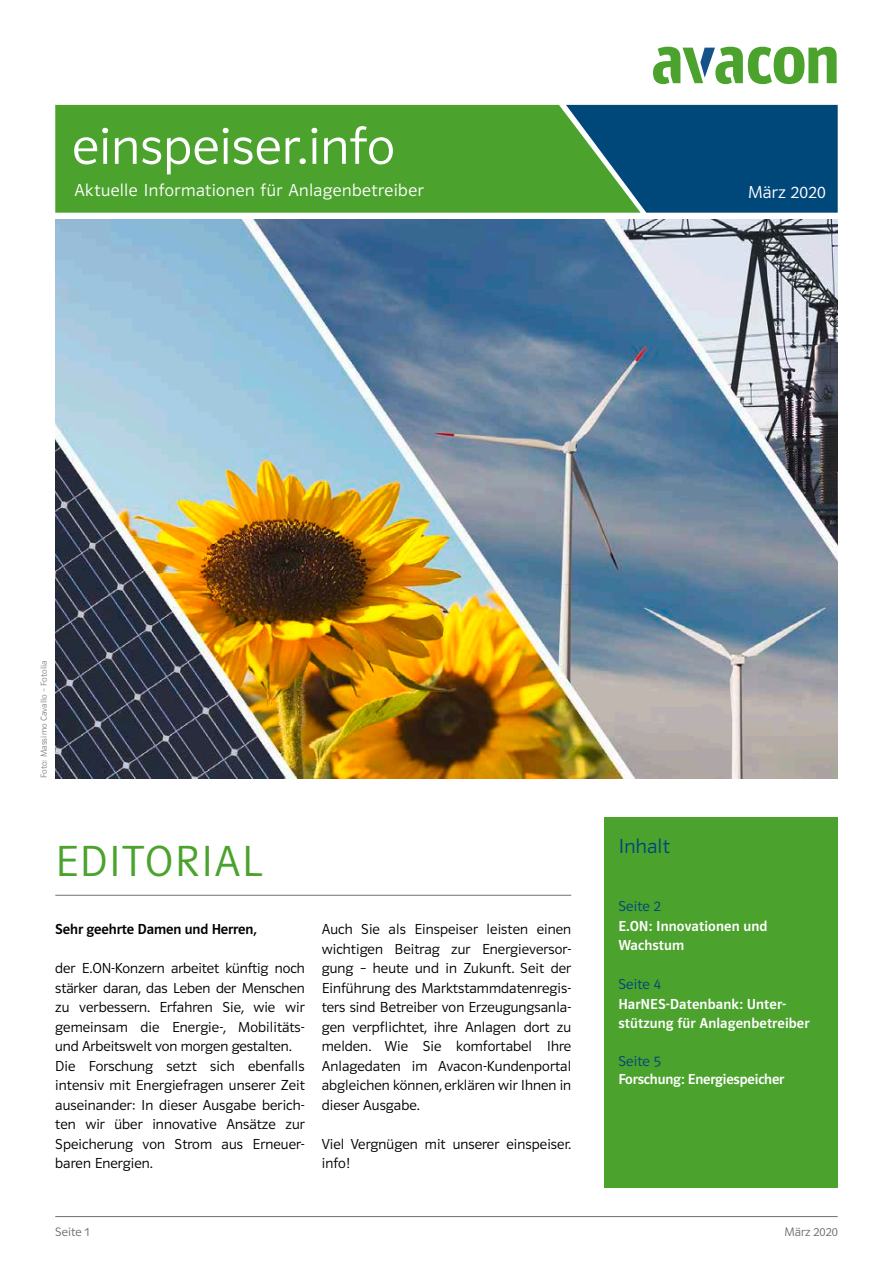
<style>
.page{position:relative;width:893px;height:1263px;background:#fff}
.page>*{position:absolute;margin:0;border:0;box-sizing:border-box;transform-origin:0 0}
.t1{font:54px "Polo 22 Leicht";letter-spacing:.005em;color:#fff}
.t2{font:45px "Polo 22 Leicht";letter-spacing:.03em;color:#4ba22d}
.t3{font:21px "Polo 11 Leicht";letter-spacing:.01em;color:#00477a}
.t4{font:18px "Polo 22 Leicht";letter-spacing:.025em;color:#fff}
.t5{font:15px/19.5px "Polo 11 Leicht";letter-spacing:.005em;color:#000}
.t6{font:15px/19.5px "Polo 11 Krftg";letter-spacing:.01em;color:#fff}
.t7{font:15px "Polo 11 Krftg";letter-spacing:-.005em;color:#000}
.t8{font:15px "Polo 11 Krftg";letter-spacing:-.01em;color:#fff}
.t9{font:15px "Polo 11 Leicht";letter-spacing:.01em;color:#00477a}
.t10{font:12.75px "Polo 11 Leicht";color:#6f6f6e}
.t11{font:9px "Polo 11 Leicht";letter-spacing:.01em;color:#868686}
</style>
<div class="page">
<div style="left:604px;top:817px;width:234px;height:371px;background:#4ba22d"></div>
<svg style="left:653px;top:47px;width:184px;height:37px"></svg>
<hr style="left:55px;top:1216px;width:783px;height:1px;background:#6f6f6e">
<img style="left:55px;top:219px;width:783px;height:559px">
<div style="left:641px;top:105px;width:197px;height:108px;background:#00477a"></div>
<svg style="left:55px;top:105px;width:586px;height:108px;background:#499d34"></svg>
<hr style="left:55px;top:895px;width:516px;height:1px;background:#6f6f6e">
<h1 class="t1" style="left:72px;top:117px;width:324px">einspeiser.info</h1>
<p class="t4" style="left:74px;top:181px;width:351px">Aktuelle Informationen für Anlagenbetreiber</p>
<p class="t4" style="left:748px;top:182px;width:79px">März 2020</p>
<p class="t11" style="left:39px;top:778px;width:119px;rotate:-90deg">Foto: Massimo Cavallo – Fotolia</p>
<h2 class="t2" style="left:55px;top:837px;width:209px">EDITORIAL</h2>
<p class="t7" style="left:55px;top:921px;width:203px">Sehr geehrte Damen und Herren,</p>
<p class="t5" style="left:55px;top:958px;width:251px">der E.ON-Konzern arbeitet künftig noch stärker daran, das Leben der Menschen zu verbessern. Erfahren Sie, wie wir gemeinsam die Energie-, Mobilitäts&shy;und Arbeitswelt von morgen gestalten.<br>Die Forschung setzt sich ebenfalls intensiv mit Energiefragen unserer Zeit auseinander: In dieser Ausgabe berich&shy;ten wir über innovative Ansätze zur Speicherung von Strom aus Erneuer&shy;baren Energien.</p>
<p class="t5" style="left:322px;top:919px;width:251px;text-align:justify">Auch Sie als Einspeiser leisten einen wichtigen Beitrag zur Energieversor&shy;gung – heute und in Zukunft. Seit der Einführung des Marktstammdatenregis&shy;ters sind Betreiber von Erzeugungsanla&shy;gen verpflichtet, ihre Anlagen dort zu melden. Wie Sie komfortabel Ihre Anlagedaten im Avacon-Kundenportal abgleichen können, erklären wir Ihnen in dieser Ausgabe.</p>
<p class="t5" style="left:322px;top:1134px;width:251px">Viel Vergnügen mit unserer einspeiser. info!</p>
<h3 class="t3" style="left:618px;top:834px;width:53px">Inhalt</h3>
<p class="t9" style="left:618px;top:898px;width:44px">Seite 2</p>
<p class="t6" style="left:618px;top:916px;width:151px">E.ON: Innovationen und<br>Wachstum</p>
<p class="t9" style="left:618px;top:976px;width:44px">Seite 4</p>
<p class="t6" style="left:618px;top:994px;width:193px">HarNES-Datenbank: Unter&shy;stützung für Anlagenbetreiber</p>
<p class="t9" style="left:618px;top:1052px;width:44px">Seite 5</p>
<p class="t8" style="left:618px;top:1071px;width:168px">Forschung: Energiespeicher</p>
<p class="t10" style="left:55px;top:1225px;width:36px">Seite 1</p>
<p class="t10" style="left:784px;top:1225px;width:55px">März 2020</p>
</div>
